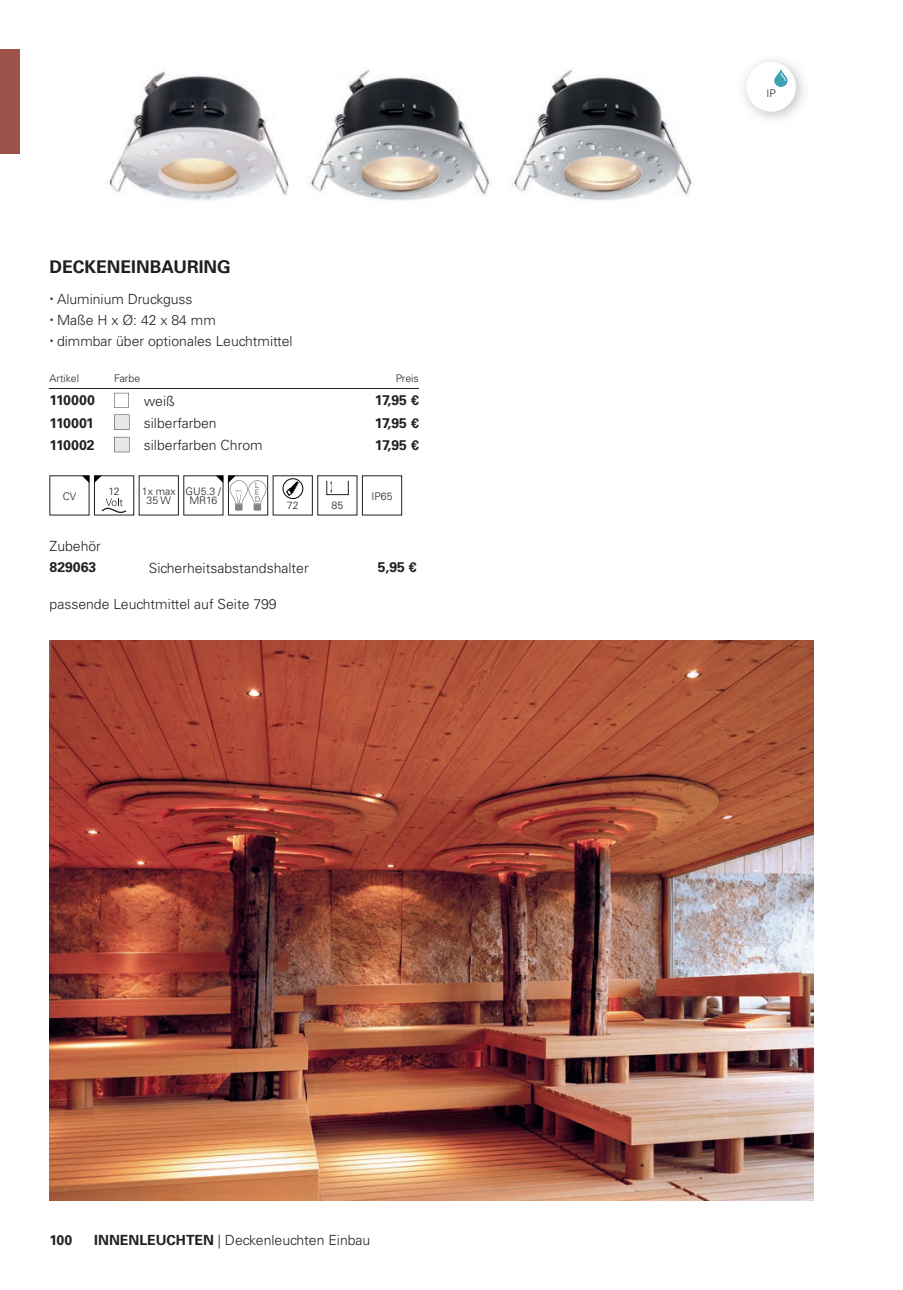
<style>
.page{position:relative;width:903px;height:1290px;background:#fff}
.page>*{position:absolute;margin:0;border:0;box-sizing:border-box;transform-origin:0 0}
.t1{font:700 17.5px "Univers";color:#231f20}
.t2{font:300 14px/21px "Univers";color:#231f20}
.t3{font:700 14px "Univers";color:#231f20}
.t4{font:300 10.5px/9.6px "Univers";color:#231f20;text-align:center}
.t5{font:7.88px/7px "Univers";color:#818386}
.s1{font-weight:700}
</style>
<div class="page">
<div style="left:0;top:50px;width:20px;height:104px;background:#9d5349"></div>
<img style="left:109px;top:71px;width:180px;height:130px">
<img style="left:309px;top:70px;width:181px;height:132px">
<img style="left:512px;top:70px;width:180px;height:131px">
<img style="left:50px;top:640px;width:764px;height:560px">
<svg style="left:774px;top:69px;width:14px;height:18px"></svg>
<svg style="left:780px;top:73px;width:6px;height:8px"></svg>
<div style="left:94px;top:475px;width:40px;height:40px;border:1px solid #231f20"></div>
<svg style="left:82px;top:475px;width:20px;height:8px"></svg>
<svg style="left:101px;top:498px;width:26px;height:16px"></svg>
<div style="left:228px;top:475px;width:40px;height:40px;border:1px solid #231f20"></div>
<svg style="left:216px;top:475px;width:50px;height:36px"></svg>
<svg style="left:286px;top:481px;width:12px;height:15px"></svg>
<div style="left:282px;top:478px;width:21px;height:21px;border:1px solid #000001;border-radius:50%"></div>
<svg style="left:330px;top:482px;width:2px;height:11px"></svg>
<div style="left:326px;top:480px;width:23px;height:15px;border:1px solid #231f20"></div>
<div style="left:362px;top:475px;width:40px;height:40px;border:1px solid #231f20"></div>
<hr style="left:50px;top:388px;width:59px;height:1px;background:#231f20">
<hr style="left:134px;top:388px;width:179px;height:1px;background:#231f20">
<svg style="left:313px;top:388px;width:36px;height:1px"></svg>
<hr style="left:349px;top:388px;width:70px;height:1px;background:#231f20">
<svg style="left:109px;top:388px;width:25px;height:20px"></svg>
<svg style="left:114px;top:415px;width:15px;height:15px"></svg>
<svg style="left:114px;top:437px;width:15px;height:15px"></svg>
<p class="t1" style="left:50px;top:257px;width:183px">DECKENEINBAURING</p>
<p class="t2" style="left:57px;top:289px;width:237px">Aluminium Druckguss<br>Maße H x Ø: 42 x 84 mm<br>dimmbar über optionales Leuchtmittel</p>
<p class="t4" style="left:50px;top:373px;width:31px">Artikel</p>
<p class="t4" style="left:114px;top:373px;width:28px">Farbe</p>
<p class="t4" style="left:396px;top:373px;width:25px">Preis</p>
<p class="t3" style="left:50px;top:392px;width:47px">110000</p>
<p class="t2" style="left:144px;top:390px;width:32px">weiß</p>
<p class="t3" style="left:375px;top:392px;width:45px">17,95 €</p>
<p class="t3" style="left:50px;top:414px;width:46px">110001</p>
<p class="t2" style="left:144px;top:412px;width:74px">silberfarben</p>
<p class="t3" style="left:375px;top:414px;width:45px">17,95 €</p>
<p class="t3" style="left:50px;top:437px;width:47px">110002</p>
<p class="t2" style="left:144px;top:435px;width:120px">silberfarben Chrom</p>
<p class="t3" style="left:375px;top:437px;width:45px">17,95 €</p>
<p class="t4" style="left:63px;top:491px;width:15px">CV</p>
<p class="t4" style="left:109px;top:486px;width:13px">12</p>
<p class="t4" style="left:142px;top:486px;width:35px">1x max<br>35 W</p>
<p class="t4" style="left:186px;top:486px;width:37px">GU5.3 /<br>MR16</p>
<p class="t5" style="left:255px;top:482px;width:7px">L<br>E<br>D</p>
<p class="t4" style="left:287px;top:501px;width:13px">72</p>
<p class="t4" style="left:331px;top:501px;width:13px">85</p>
<p class="t4" style="left:371px;top:491px;width:23px">IP65</p>
<p class="t2" style="left:50px;top:536px;width:53px">Zubehör</p>
<p class="t3" style="left:50px;top:559px;width:48px">829063</p>
<p class="t2" style="left:149px;top:557px;width:161px">Sicherheitsabstandshalter</p>
<p class="t3" style="left:378px;top:559px;width:40px">5,95 €</p>
<p class="t2" style="left:50px;top:594px;width:229px">passende Leuchtmittel auf Seite 799</p>
<p class="t3" style="left:50px;top:1232px;width:24px">100</p>
<p class="t2" style="left:94px;top:1229px;width:278px"><span class="s1">INNENLEUCHTEN</span> | Deckenleuchten Einbau</p>
<p class="t4" style="left:766px;top:89px;width:11px">IP</p>
</div>
